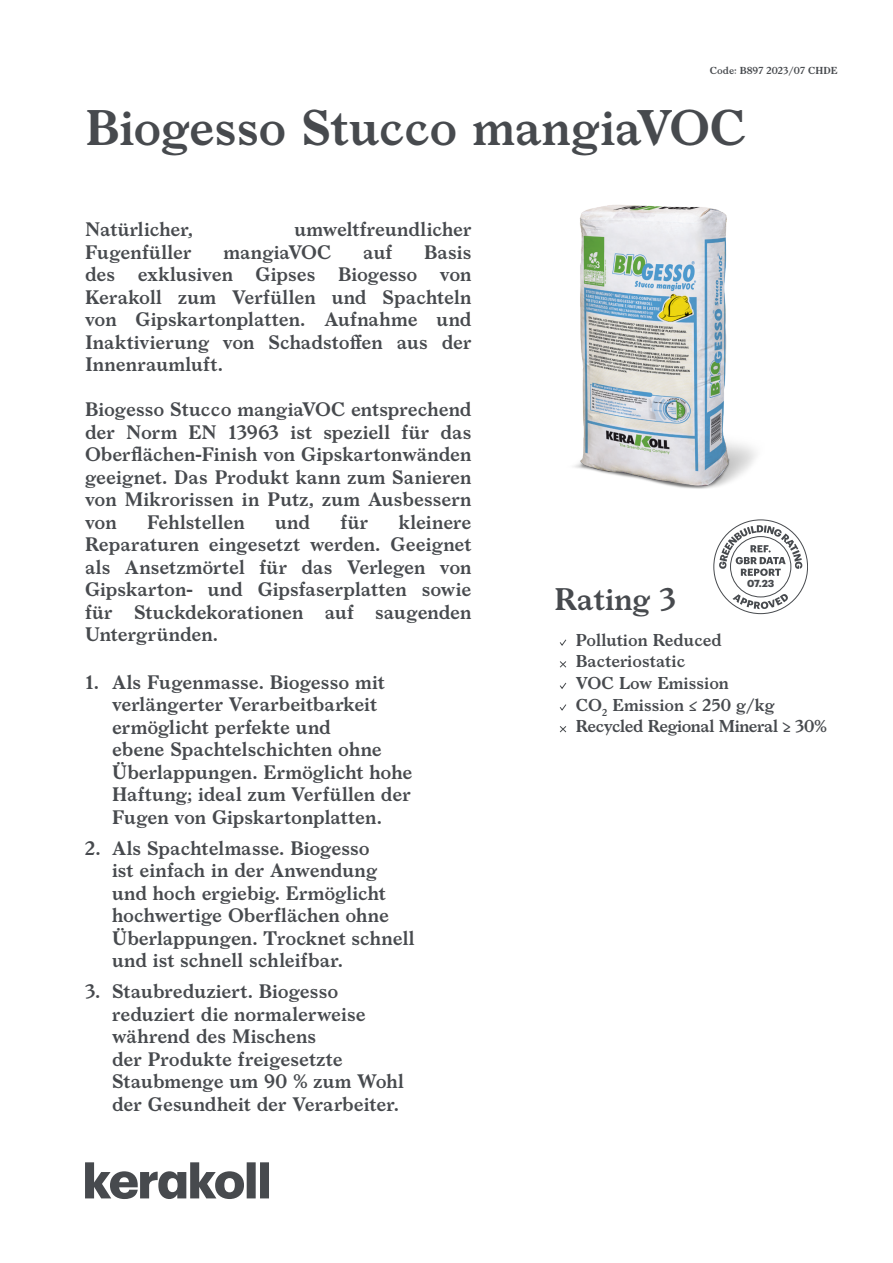
<style>
.page{position:relative;width:893px;height:1263px;background:#fff}
.page>*{position:absolute;margin:0;border:0;box-sizing:border-box;transform-origin:0 0}
.notag_cover_nome_prodotto{font:600 48px "Larish Neue";letter-spacing:-.005em;color:#474a4e}
.cover_eco{font:600 30px "Larish Neue";color:#474a4e}
.cover_descrizione_prodotto{font:600 18.75px/22.5px "Larish Neue";color:#474a4e;text-align:justify}
.notag_cover_voci_rating{font:600 16.5px "Larish Neue";color:#474a4e}
.notag_cover_voci_rating-2{font:600 16.5px "Larish Neue";letter-spacing:-.025em;color:#474a4e}
.cover_datareport{font:700 10.05px "Graphik";color:#474a4e}
.t1{font:600 9.75px "Larish Neue";color:#474a4e}
</style>
<div class="page">
<svg style="left:713px;top:519px;width:95px;height:95px"></svg>
<svg style="left:85px;top:1162px;width:184px;height:37px"></svg>
<img style="left:574px;top:205px;width:182px;height:284px">
<svg style="left:559px;top:639px;width:8px;height:7px"></svg>
<svg style="left:559px;top:661px;width:8px;height:7px"></svg>
<svg style="left:560px;top:682px;width:7px;height:7px"></svg>
<svg style="left:559px;top:704px;width:8px;height:7px"></svg>
<svg style="left:559px;top:726px;width:8px;height:7px"></svg>
<p class="t1" style="left:710px;top:63px;width:129px">Code: B897 2023/07 CHDE</p>
<p class="notag_cover_nome_prodotto" style="left:85px;top:91px;width:662px">Biogesso Stucco mangiaVOC</p>
<p class="cover_descrizione_prodotto" style="left:85px;top:217px;width:110px">Natürlicher,</p>
<p class="cover_descrizione_prodotto" style="left:294px;top:217px;width:179px">umweltfreundlicher</p>
<p class="cover_descrizione_prodotto" style="left:85px;top:239px;width:108px">Fugenfüller</p>
<p class="cover_descrizione_prodotto" style="left:223px;top:239px;width:109px">mangiaVOC</p>
<p class="cover_descrizione_prodotto" style="left:363px;top:239px;width:30px">auf</p>
<p class="cover_descrizione_prodotto" style="left:85px;top:239px;width:388px;text-indent:339px">Basis des exklusiven Gipses Biogesso von Kerakoll zum Verfüllen und Spachteln von Gipskartonplatten. Aufnahme und Inaktivierung von Schadstoffen aus der Innenraumluft.</p>
<p class="cover_descrizione_prodotto" style="left:85px;top:397px;width:388px">Biogesso Stucco mangiaVOC entsprechend der Norm EN 13963 ist speziell für das Oberflächen-Finish von Gipskartonwänden geeignet. Das Produkt kann zum Sanieren von Mikrorissen in Putz, zum Ausbessern von</p>
<p class="cover_descrizione_prodotto" style="left:85px;top:509px;width:388px;text-indent:314px">kleinere Reparaturen eingesetzt werden. Geeignet als Ansetzmörtel für das Verlegen von Gipskarton- und Gipsfaserplatten sowie für Stuckdekorationen auf saugenden Untergründen.</p>
<p class="cover_descrizione_prodotto" style="left:112px;top:669px;width:302px;text-align:left;text-indent:-27px">1. Als Fugenmasse. Biogesso mit verlängerter Verarbeitbarkeit ermöglicht perfekte und<br>ebene Spachtelschichten ohne<br>Überlappungen. Ermöglicht hohe<br>Haftung; ideal zum Verfüllen der<br>Fugen von Gipskartonplatten.</p>
<p class="cover_descrizione_prodotto" style="left:112px;top:835px;width:304px;text-align:left;text-indent:-27px">2. Als Spachtelmasse. Biogesso<br>ist einfach in der Anwendung und hoch ergiebig. Ermöglicht hochwertige Oberflächen ohne<br>Überlappungen. Trocknet schnell und ist schnell schleifbar.</p>
<p class="cover_descrizione_prodotto" style="left:112px;top:979px;width:294px;text-align:left;text-indent:-27px">3. Staubreduziert. Biogesso reduziert die normalerweise während des Mischens<br>der Produkte freigesetzte<br>Staubmenge um 90 % zum Wohl der Gesundheit der Verarbeiter.</p>
<p class="cover_descrizione_prodotto" style="left:147px;top:509px;width:99px">Fehlstellen</p>
<p class="cover_descrizione_prodotto" style="left:275px;top:509px;width:36px">und</p>
<p class="cover_descrizione_prodotto" style="left:341px;top:509px;width:29px">für</p>
<p class="cover_datareport" style="left:747px;top:575px;width:29px">07.23</p>
<p class="cover_eco" style="left:554px;top:576px;width:123px">Rating 3</p>
<p class="notag_cover_voci_rating" style="left:576px;top:627px;width:148px">Pollution Reduced</p>
<p class="notag_cover_voci_rating" style="left:576px;top:649px;width:111px">Bacteriostatic</p>
<p class="notag_cover_voci_rating" style="left:576px;top:670px;width:155px">VOC Low Emission</p>
<p class="notag_cover_voci_rating" style="left:576px;top:692px;width:200px">CO<sub>2</sub> Emission ≤ 250 g/kg</p>
<p class="notag_cover_voci_rating-2" style="left:576px;top:713px;width:253px">Recycled Regional Mineral ≥ 30%</p>
</div>
